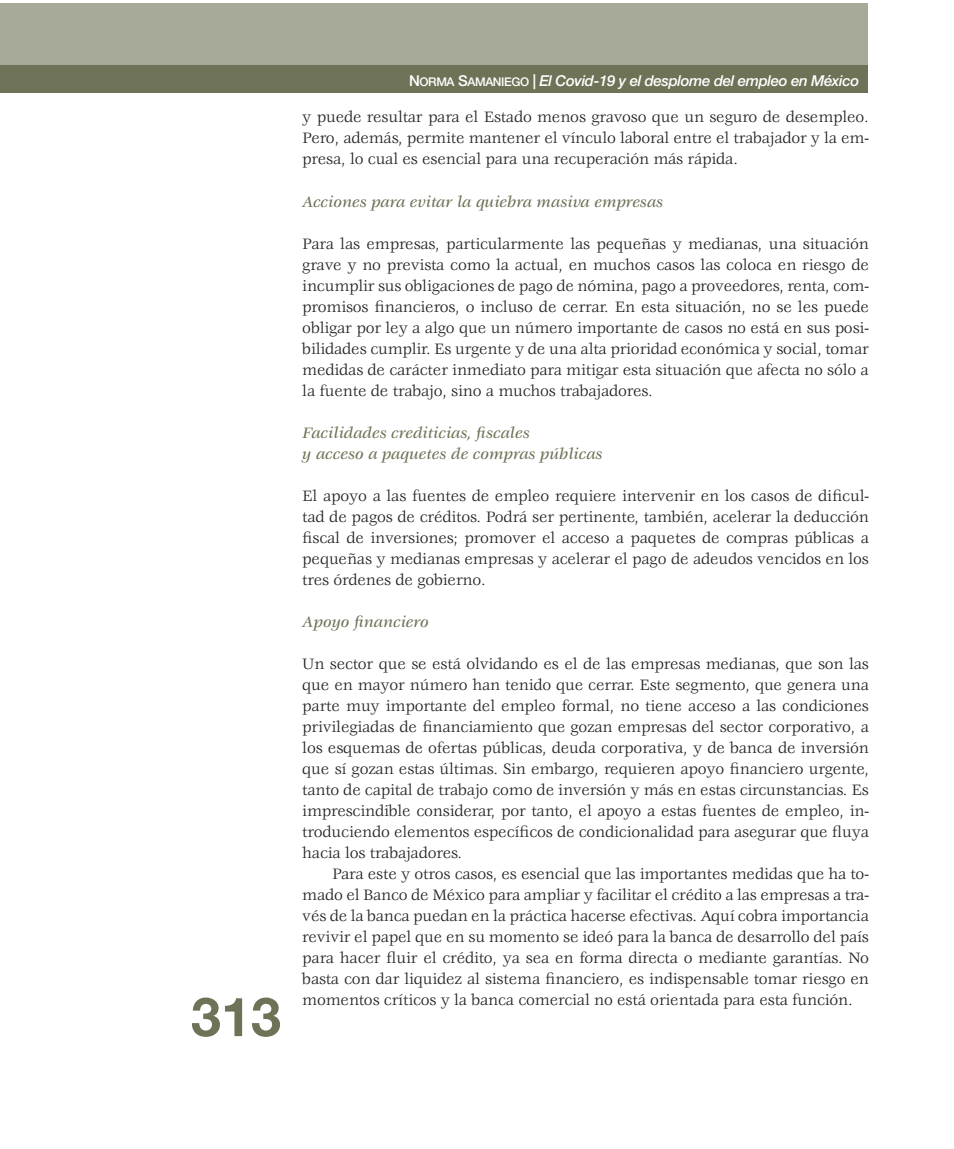
<style>
.page{position:relative;width:954px;height:1149px;background:#fff}
.page>*{position:absolute;margin:0;border:0;box-sizing:border-box;transform-origin:0 0}
.t1{font:700 54px "Helvetica Neue LT Std";color:#6e7256}
.INICIO_TXT{font:16.5px/21px "Veljovic";letter-spacing:-.01em;color:#231f20;text-align:justify}
.SEGUNDO_TXT{font:16.5px/21px "Veljovic";letter-spacing:-.01em;color:#231f20;text-align:justify}
.RESUMEN{font:italic 500 16.5px "Veljovic";color:#6e7256}
.t2{font:italic 500 15px "Helvetica Neue LT Std";letter-spacing:-.025em;color:#fff}
.s1{font-family:"Helvetica Neue LT Std Md SC800";font-weight:400;font-style:normal}
.s2{font-family:"Helvetica Neue LT Std Md SC800";font-weight:400;font-style:normal;font-size:12px}
</style>
<div class="page">
<div style="left:0;top:3px;width:867px;height:67px;background:#a8aa99"></div>
<div style="left:0;top:66px;width:867px;height:27px;background:#6e7256"></div>
<h1 class="t1" style="left:191px;top:983px;width:92px">313</h1>
<p class="t2" style="left:409px;top:72px;width:452px"><span class="s1">N</span><span class="s2">ORMA</span> <span class="s1">S</span><span class="s2">AMANIEGO</span> | El Covid-19 y el desplome del empleo en México</p>
<p class="SEGUNDO_TXT" style="left:302px;top:107px;width:568px">y puede resultar para el Estado menos gravoso que un seguro de desempleo.<br>Pero, además, permite mantener el vínculo laboral entre el trabajador y la em&shy;presa, lo cual es esencial para una recuperación más rápida.</p>
<p class="RESUMEN" style="left:302px;top:192px;width:362px">Acciones para evitar la quiebra masiva empresas</p>
<p class="INICIO_TXT" style="left:302px;top:233px;width:568px">Para las empresas, particularmente las pequeñas y medianas, una situación grave y no prevista como la actual, en muchos casos las coloca en riesgo de incumplir sus obligaciones de pago de nómina, pago a proveedores, renta, com&shy;promisos financieros, o incluso de cerrar. En esta situación, no se les puede obligar por ley a algo que un número importante de casos no está en sus posi&shy;bilidades cumplir. Es urgente y de una alta prioridad económica y social, tomar medidas de carácter inmediato para mitigar esta situación que afecta no sólo a la fuente de trabajo, sino a muchos trabajadores.</p>
<p class="RESUMEN" style="left:302px;top:423px;width:229px">Facilidades crediticias, fiscales</p>
<p class="RESUMEN" style="left:302px;top:444px;width:302px">y acceso a paquetes de compras públicas</p>
<p class="INICIO_TXT" style="left:302px;top:485px;width:568px">El apoyo a las fuentes de empleo requiere intervenir en los casos de dificul&shy;tad de pagos de créditos. Podrá ser pertinente, también, acelerar la deducción fiscal de inversiones; promover el acceso a paquetes de compras públicas a pequeñas y medianas empresas y acelerar el pago de adeudos vencidos en los tres órdenes de gobierno.</p>
<p class="RESUMEN" style="left:302px;top:612px;width:128px">Apoyo financiero</p>
<p class="INICIO_TXT" style="left:302px;top:653px;width:568px">Un sector que se está olvidando es el de las empresas medianas, que son las que en mayor número han tenido que cerrar. Este segmento, que genera una parte muy importante del empleo formal, no tiene acceso a las condiciones privilegiadas de financiamiento que gozan empresas del sector corporativo, a los esquemas de ofertas públicas, deuda corporativa, y de banca de inversión que sí gozan estas últimas. Sin embargo, requieren apoyo financiero urgente, tanto de capital de trabajo como de inversión y más en estas circunstancias. Es imprescindible considerar, por tanto, el apoyo a estas fuentes de empleo, in&shy;troduciendo elementos específicos de condicionalidad para asegurar que fluya hacia los trabajadores.</p>
<p class="SEGUNDO_TXT" style="left:302px;top:863px;width:568px;text-indent:30px">Para este y otros casos, es esencial que las importantes medidas que ha to&shy;mado el Banco de México para ampliar y facilitar el crédito a las empresas a tra&shy;vés de la banca puedan en la práctica hacerse efectivas. Aquí cobra importancia revivir el papel que en su momento se ideó para la banca de desarrollo del país para hacer fluir el crédito, ya sea en forma directa o mediante garantías. No basta con dar liquidez al sistema financiero, es indispensable tomar riesgo en momentos críticos y la banca comercial no está orientada para esta función.</p>
</div>
